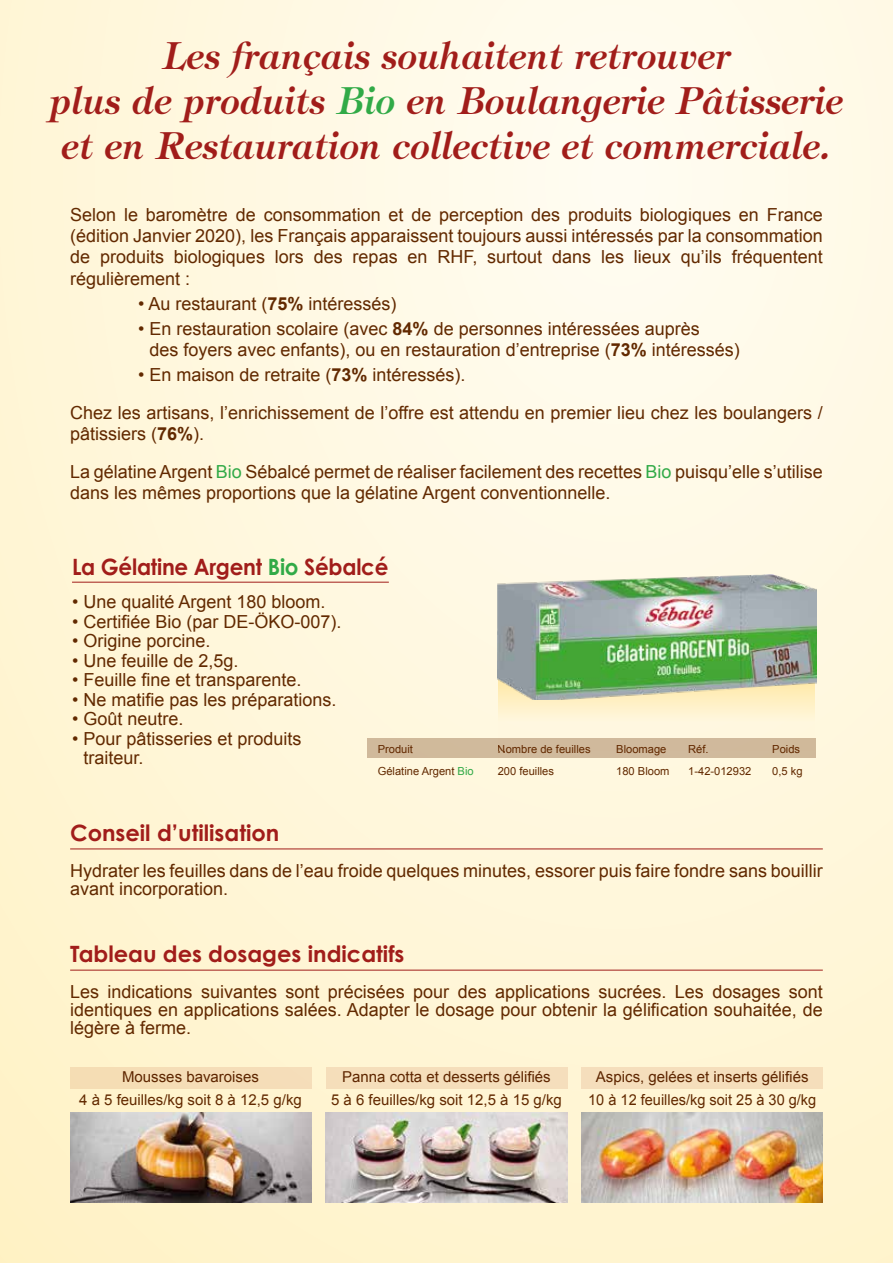
<style>
.page{position:relative;width:893px;height:1263px;background:#fff}
.page>*{position:absolute;margin:0;border:0;box-sizing:border-box;transform-origin:0 0}
.t1{font:italic 600 37.5px/45px "Tiffany";color:#a11d1a;text-align:center;scale:.95 1}
.t2{font:700 22.5px "Century Gothic";color:#a11d1a}
.t3{font:700 22.5px "Century Gothic";color:#a11d1a;scale:.95 1}
.t4{font:18px/21px "Arial";color:#622900}
.t5{font:15px "Arial";color:#622900}
.t6{font:11.1px "Arial";color:#622900}
.s1{color:#31aa47}
.s2{font-weight:700}
</style>
<div class="page">
<div style="left:0;top:0;width:893px;height:1263px;background:linear-gradient(to bottom,#fffbeb,#fff3cd)"></div>
<hr style="left:72px;top:582px;width:317px;height:1px;background:#a11d1a">
<div style="left:367px;top:739px;width:449px;height:19px;background:#d0b99c"></div>
<img style="left:70px;top:1112px;width:241px;height:90px">
<hr style="left:70px;top:970px;width:753px;height:1px;background:#a11d1a">
<hr style="left:70px;top:848px;width:753px;height:1px;background:#a11d1a">
<div style="left:70px;top:1067px;width:241px;height:22px;background:#f5ddb7"></div>
<div style="left:326px;top:1067px;width:241px;height:22px;background:#f5debb"></div>
<div style="left:582px;top:1067px;width:241px;height:22px;background:#f5debc"></div>
<img style="left:326px;top:1112px;width:241px;height:90px">
<img style="left:582px;top:1112px;width:241px;height:90px">
<svg style="left:498px;top:699px;width:316px;height:40px;background:#fdf3d4"></svg>
<svg style="left:892px;top:0;width:1px;height:1263px"></svg>
<img style="left:497px;top:574px;width:319px;height:125px">
<h1 class="t1" style="left:50px;top:34px;width:837px">Les français souhaitent retrouver<br>plus de produits <span class="s1">Bio</span> en Boulangerie Pâtisserie et en Restauration collective et commerciale.</h1>
<p class="t4" style="left:70px;top:205px;width:754px;text-align:justify">Selon le baromètre de consommation et de perception des produits biologiques en France (édition Janvier 2020), les Français apparaissent toujours aussi intéressés par la consommation de produits biologiques lors des repas en RHF, surtout dans les lieux qu’ils fréquentent régulièrement :</p>
<p class="t4" style="left:138px;top:293px;width:260px">• Au restaurant (<span class="s2">75%</span> intéressés)</p>
<p class="t4" style="left:149px;top:318px;width:592px;text-indent:-11px">• En restauration scolaire (avec <span class="s2">84%</span> de personnes intéressées auprès<br>des foyers avec enfants), ou en restauration d’entreprise (<span class="s2">73%</span> intéressés)</p>
<p class="t4" style="left:70px;top:356px;width:754px;line-height:38px;text-indent:68px">• En maison de retraite (<span class="s2">73%</span> intéressés).<br>Chez les artisans, l’enrichissement de l’offre est attendu en premier lieu chez les boulangers /</p>
<p class="t4" style="left:70px;top:415px;width:754px;line-height:38px">pâtissiers (<span class="s2">76%</span>).<br>La gélatine Argent <span class="s1">Bio</span> Sébalcé permet de réaliser facilement des recettes <span class="s1">Bio</span> puisqu’elle s’utilise</p>
<p class="t4" style="left:70px;top:483px;width:542px">dans les mêmes proportions que la gélatine Argent conventionnelle.</p>
<p class="t3" style="left:72px;top:553px;width:335px">La Gélatine Argent <span class="s1">Bio</span> Sébalcé</p>
<p class="t4" style="left:72px;top:592px;width:255px">• Une qualité Argent 180 bloom.</p>
<p class="t4" style="left:72px;top:611px;width:271px">• Certifiée Bio (par DE-ÖKO-007).</p>
<p class="t4" style="left:72px;top:631px;width:140px">• Origine porcine.</p>
<p class="t4" style="left:72px;top:650px;width:168px">• Une feuille de 2,5g.</p>
<p class="t4" style="left:72px;top:670px;width:231px">• Feuille fine et transparente.</p>
<p class="t4" style="left:72px;top:689px;width:266px">• Ne matifie pas les préparations.</p>
<p class="t4" style="left:72px;top:709px;width:113px">• Goût neutre.</p>
<p class="t4" style="left:83px;top:729px;width:220px;line-height:19.5px;text-indent:-11px">• Pour pâtisseries et produits traiteur.</p>
<p class="t6" style="left:378px;top:741px;width:37px">Produit</p>
<p class="t6" style="left:498px;top:741px;width:94px">Nombre de feuilles</p>
<p class="t6" style="left:616px;top:741px;width:52px">Bloomage</p>
<p class="t6" style="left:688px;top:741px;width:22px">Réf.</p>
<p class="t6" style="left:772px;top:741px;width:29px">Poids</p>
<p class="t6" style="left:378px;top:763px;width:97px">Gélatine Argent <span class="s1">Bio</span></p>
<p class="t6" style="left:498px;top:763px;width:58px">200 feuilles</p>
<p class="t6" style="left:616px;top:763px;width:55px">180 Bloom</p>
<p class="t6" style="left:688px;top:763px;width:65px">1-42-012932</p>
<p class="t6" style="left:772px;top:763px;width:32px">0,5 kg</p>
<p class="t2" style="left:70px;top:819px;width:211px">Conseil d’utilisation</p>
<p class="t4" style="left:70px;top:862px;width:754px;line-height:18px">Hydrater les feuilles dans de l’eau froide quelques minutes, essorer puis faire fondre sans bouillir avant incorporation.</p>
<p class="t2" style="left:70px;top:940px;width:336px">Tableau des dosages indicatifs</p>
<p class="t4" style="left:70px;top:983px;width:754px;line-height:18px;text-align:justify">Les indications suivantes sont précisées pour des applications sucrées. Les dosages sont identiques en applications salées. Adapter le dosage pour obtenir la gélification souhaitée, de légère à ferme.</p>
<p class="t5" style="left:122px;top:1067px;width:138px">Mousses bavaroises</p>
<p class="t5" style="left:342px;top:1067px;width:210px">Panna cotta et desserts gélifiés</p>
<p class="t5" style="left:596px;top:1067px;width:214px">Aspics, gelées et inserts gélifiés</p>
<p class="t5" style="left:79px;top:1090px;width:224px">4 à 5 feuilles/kg soit 8 à 12,5 g/kg</p>
<p class="t5" style="left:331px;top:1090px;width:232px">5 à 6 feuilles/kg soit 12,5 à 15 g/kg</p>
<p class="t5" style="left:588px;top:1090px;width:230px">10 à 12 feuilles/kg soit 25 à 30 g/kg</p>
</div>
